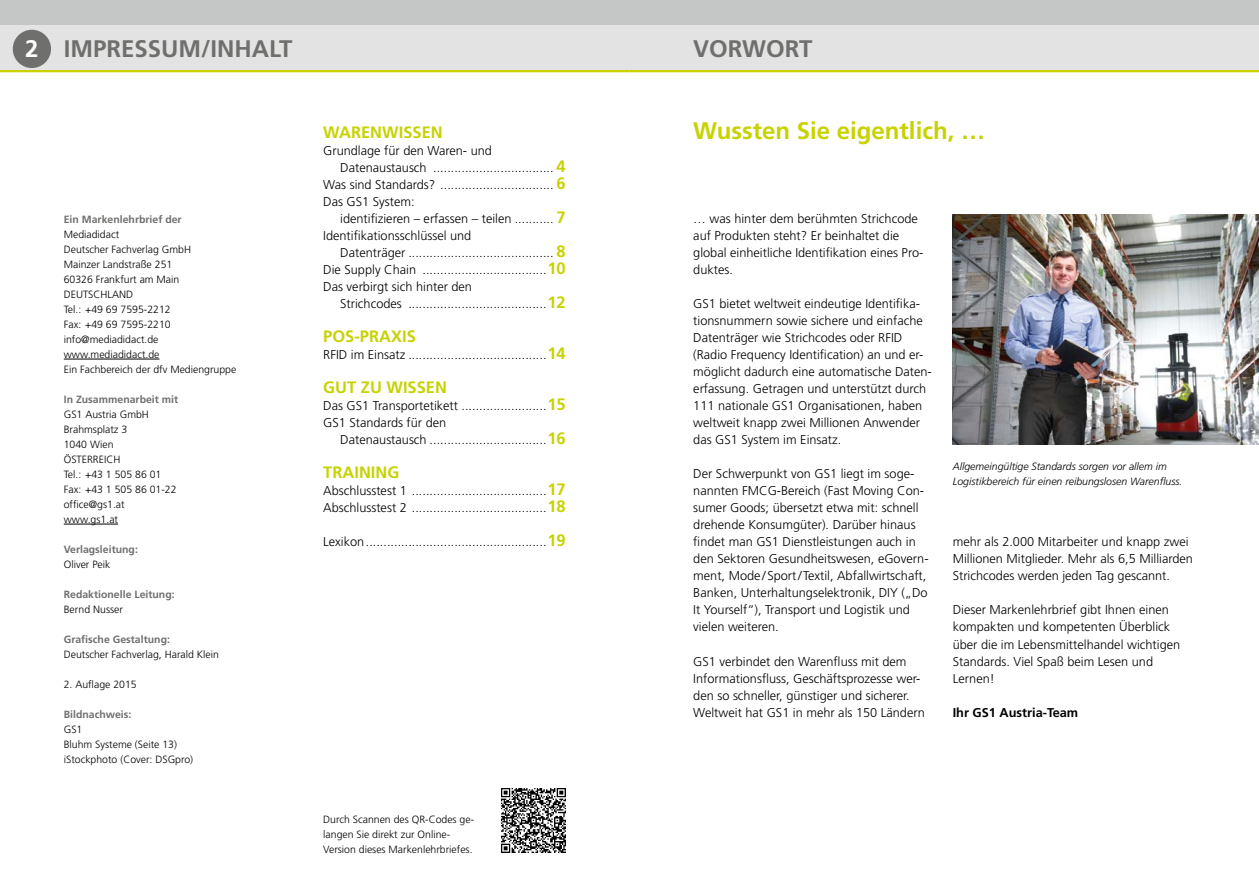
<style>
.page{position:relative;width:1259px;height:893px;background:#fff}
.page>*{position:absolute;margin:0;border:0;box-sizing:border-box;transform-origin:0 0}
.t1{font:700 24px "Frutiger CE";color:#6f6f6e}
.t2{font:700 24px "Frutiger CE";color:#c7d300}
.t3{font:700 16.5px "Frutiger CE";color:#c7d300}
.t4{font:300 12.75px/17px "Frutiger CE";color:#000}
.t5{font:700 12.75px "Frutiger CE";color:#000}
.t6{font:300 10.5px/15px "Frutiger CE";color:#000}
.t7{font:700 10.5px "Frutiger CE";color:#6f6f6e}
.t8{font:italic 300 10.5px/15px "Frutiger CE";color:#000}
.s1{color:#fff}
.s2{font-weight:700;font-size:16.5px;color:#c7d300}
</style>
<div class="page">
<img style="left:952px;top:215px;width:307px;height:229px">
<img style="left:502px;top:789px;width:64px;height:64px">
<hr style="left:64px;top:359px;width:95px;height:1px;background:#000">
<hr style="left:64px;top:524px;width:54px;height:1px;background:#000">
<div style="left:0;top:0;width:629px;height:26px;background:#c5c6c6"></div>
<div style="left:629px;top:0;width:630px;height:26px;background:#c5c6c6"></div>
<div style="left:0;top:26px;width:629px;height:46px;background:#e3e3e3"></div>
<div style="left:629px;top:26px;width:630px;height:46px;background:#e3e3e3"></div>
<hr style="left:0;top:70px;width:629px;height:2px;background:#c7d300">
<hr style="left:629px;top:70px;width:630px;height:2px;background:#c7d300">
<div style="left:13px;top:30px;width:38px;height:38px;background:#6f6f6e;border-radius:50%"></div>
<h1 class="t1" style="left:25px;top:35px;width:269px"><span class="s1">2</span> IMPRESSUM/INHALT</h1>
<h1 class="t1" style="left:693px;top:35px;width:121px">VORWORT</h1>
<p class="t7" style="left:64px;top:213px;width:119px">Ein Markenlehrbrief der</p>
<p class="t6" style="left:64px;top:227px;width:174px">Mediadidact<br>Deutscher Fachverlag GmbH<br>Mainzer Landstraße 251<br>60326 Frankfurt am Main<br>DEUTSCHLAND<br>Tel.: +49 69 7595-2212<br>Fax: +49 69 7595-2210 info@mediadidact.de www.mediadidact.de<br>Ein Fachbereich der dfv Mediengruppe</p>
<p class="t7" style="left:64px;top:393px;width:116px">In Zusammenarbeit mit</p>
<p class="t6" style="left:64px;top:407px;width:114px">GS1 Austria GmbH<br>Brahmsplatz 3<br>1040 Wien<br>ÖSTERREICH<br>Tel.: +43 1 505 86 01<br>Fax: +43 1 505 86 01-22 office@gs1.at www.gs1.at</p>
<p class="t7" style="left:64px;top:543px;width:76px">Verlagsleitung:</p>
<p class="t6" style="left:64px;top:557px;width:48px">Oliver Peik</p>
<p class="t7" style="left:64px;top:588px;width:112px">Redaktionelle Leitung:</p>
<p class="t6" style="left:64px;top:602px;width:61px">Bernd Nusser</p>
<p class="t7" style="left:64px;top:633px;width:108px">Grafische Gestaltung:</p>
<p class="t6" style="left:64px;top:647px;width:157px">Deutscher Fachverlag, Harald Klein</p>
<p class="t6" style="left:64px;top:677px;width:74px">2. Auflage 2015</p>
<p class="t7" style="left:64px;top:708px;width:69px">Bildnachweis:</p>
<p class="t6" style="left:64px;top:722px;width:131px">GS1<br>Bluhm Systeme (Seite 13) iStockphoto (Cover: DSGpro)</p>
<p class="t3" style="left:323px;top:123px;width:121px">WARENWISSEN</p>
<p class="t4" style="left:323px;top:142px;width:170px">Grundlage für den Waren- und</p>
<p class="t4" style="left:340px;top:159px;width:227px">Datenaustausch .................................. <span class="s2">4</span></p>
<p class="t4" style="left:323px;top:176px;width:244px">Was sind Standards? ................................ <span class="s2">6</span></p>
<p class="t4" style="left:323px;top:193px;width:93px">Das GS1 System:</p>
<p class="t4" style="left:340px;top:210px;width:227px">identifizieren – erfassen – teilen ........... <span class="s2">7</span></p>
<p class="t4" style="left:323px;top:227px;width:150px">Identifikationsschlüssel und</p>
<p class="t4" style="left:340px;top:244px;width:227px">Datenträger ......................................... <span class="s2">8</span></p>
<p class="t4" style="left:323px;top:261px;width:244px">Die Supply Chain ...................................<span class="s2">10</span></p>
<p class="t4" style="left:323px;top:278px;width:150px">Das verbirgt sich hinter den</p>
<p class="t4" style="left:340px;top:295px;width:227px">Strichcodes .......................................<span class="s2">12</span></p>
<p class="t3" style="left:323px;top:327px;width:94px">POS-PRAXIS</p>
<p class="t4" style="left:323px;top:346px;width:244px">RFID im Einsatz .......................................<span class="s2">14</span></p>
<p class="t3" style="left:323px;top:378px;width:125px">GUT ZU WISSEN</p>
<p class="t4" style="left:323px;top:397px;width:244px">Das GS1 Transportetikett ........................<span class="s2">15<br></span>GS1 Standards für den</p>
<p class="t4" style="left:340px;top:431px;width:227px">Datenaustausch .................................<span class="s2">16</span></p>
<p class="t3" style="left:323px;top:463px;width:78px">TRAINING</p>
<p class="t4" style="left:323px;top:482px;width:244px">Abschlusstest 1 ......................................<span class="s2">17<br></span>Abschlusstest 2 ......................................<span class="s2">18</span></p>
<p class="t4" style="left:323px;top:533px;width:244px">Lexikon...................................................<span class="s2">19</span></p>
<p class="t6" style="left:323px;top:811px;width:152px">Durch Scannen des QR-Codes ge&shy;langen Sie direkt zur Online-<br>Version dieses Markenlehrbriefes.</p>
<h1 class="t2" style="left:693px;top:117px;width:293px">Wussten Sie eigentlich, …</h1>
<p class="t4" style="left:693px;top:210px;width:232px">… was hinter dem berühmten Strichcode auf Produkten steht? Er beinhaltet die global einheitliche Identifikation eines Pro&shy;duktes.</p>
<p class="t4" style="left:693px;top:295px;width:240px">GS1 bietet weltweit eindeutige Identifika&shy;tionsnummern sowie sichere und einfache Datenträger wie Strichcodes oder RFID (Radio Frequency Identification) an und er&shy;möglicht dadurch eine automatische Daten&shy;erfassung. Getragen und unterstützt durch 111 nationale GS1 Organisationen, haben weltweit knapp zwei Millionen Anwender das GS1 System im Einsatz.</p>
<p class="t4" style="left:693px;top:465px;width:237px">Der Schwerpunkt von GS1 liegt im soge&shy;nannten FMCG-Bereich (Fast Moving Con&shy;sumer Goods; übersetzt etwa mit: schnell drehende Konsumgüter). Darüber hinaus findet man GS1 Dienstleistungen auch in den Sektoren Gesundheitswesen, eGovern&shy;ment, Mode/Sport/Textil, Abfallwirtschaft, Banken, Unterhaltungselektronik, DIY („Do It Yourself“), Transport und Logistik und vielen weiteren.</p>
<p class="t4" style="left:693px;top:652px;width:233px">GS1 verbindet den Warenfluss mit dem Informationsfluss, Geschäftsprozesse wer&shy;den so schneller, günstiger und sicherer.<br>Weltweit hat GS1 in mehr als 150 Ländern</p>
<p class="t8" style="left:952px;top:458px;width:231px">Allgemeingültige Standards sorgen vor allem im<br>Logistikbereich für einen reibungslosen Warenfluss.</p>
<p class="t4" style="left:952px;top:533px;width:242px">mehr als 2.000 Mitarbeiter und knapp zwei<br>Millionen Mitglieder. Mehr als 6,5 Milliarden<br>Strichcodes werden jeden Tag gescannt.</p>
<p class="t4" style="left:952px;top:601px;width:229px">Dieser Markenlehrbrief gibt Ihnen einen kompakten und kompetenten Überblick über die im Lebensmittelhandel wichtigen Standards. Viel Spaß beim Lesen und Lernen!</p>
<p class="t5" style="left:952px;top:704px;width:127px">Ihr GS1 Austria-Team</p>
</div>
